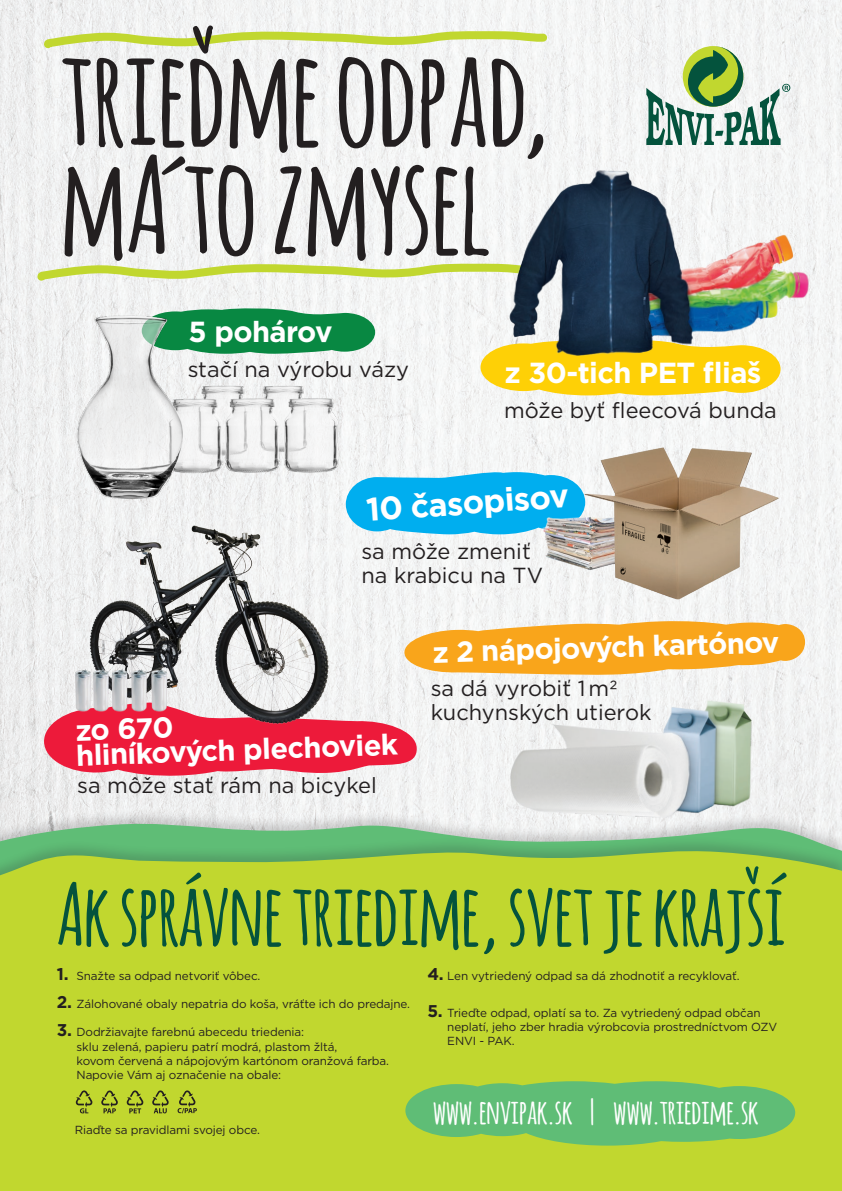
<style>
.page{position:relative;width:842px;height:1191px;background:#fff}
.page>*{position:absolute;margin:0;border:0;box-sizing:border-box;transform-origin:0 0}
.velky_nadpis_bold{font:700 84.8px "Amatic";color:#04533d}
.velky_nadpis_bold-2{font:700 33.5px "Amatic";color:#fff}
.z{font:700 32.5px "Gotham";color:#fff}
.z-2{font:700 29px/25px "Gotham";letter-spacing:-.02em;color:#fff}
.t1{font:21.8px/23.6px "Gotham";color:#231f20}
.velky_nadpis_bold-3{font:11.7px/14px "Gotham";letter-spacing:-.01em;color:#231f20}
.s1{font-weight:700;font-size:17px}
</style>
<div class="page">
<img style="left:0;top:0;width:842px;height:808px">
<div style="left:0;top:808px;width:842px;height:379px;background:#231f20;opacity:.2"></div>
<svg style="left:0;top:820px;width:842px;height:16px;background:#add0b6"></svg>
<div style="left:0;top:836px;width:842px;height:355px;background:#231f20;opacity:.2"></div>
<div style="left:0;top:847px;width:842px;height:344px;background:#c1d72f"></div>
<svg style="left:43px;top:702px;width:374px;height:74px;background:#ed4761"></svg>
<svg style="left:346px;top:470px;width:196px;height:64px;background:#22b8ef"></svg>
<svg style="left:346px;top:307px;width:29px;height:47px"></svg>
<svg style="left:480px;top:338px;width:300px;height:57px"></svg>
<svg style="left:404px;top:620px;width:401px;height:55px"></svg>
<svg style="left:31px;top:258px;width:459px;height:29px"></svg>
<svg style="left:38px;top:26px;width:513px;height:28px"></svg>
<img style="left:505px;top:692px;width:261px;height:141px">
<svg style="left:405px;top:1081px;width:390px;height:64px;background:#70c169"></svg>
<svg style="left:646px;top:47px;width:144px;height:98px"></svg>
<img style="left:490px;top:153px;width:352px;height:225px">
<img style="left:62px;top:301px;width:284px;height:199px">
<img style="left:542px;top:444px;width:243px;height:160px">
<img style="left:61px;top:520px;width:279px;height:206px">
<svg style="left:65px;top:159px;width:424px;height:102px;fill:#eff0f0"></svg>
<svg style="left:62px;top:26px;width:481px;height:133px;fill:#efefef"></svg>
<svg style="left:101px;top:1090px;width:17px;height:23px"></svg>
<svg style="left:76px;top:1090px;width:16px;height:23px"></svg>
<svg style="left:127px;top:1090px;width:16px;height:23px"></svg>
<svg style="left:178px;top:1090px;width:19px;height:23px"></svg>
<svg style="left:152px;top:1090px;width:17px;height:23px"></svg>
<p class="z-2" style="left:189px;top:319px;width:145px">5 pohárov</p>
<p class="t1" style="left:188px;top:357px;width:223px">stačí na výrobu vázy</p>
<p class="z-2" style="left:505px;top:360px;width:258px">z 30-tich PET fliaš</p>
<p class="t1" style="left:504px;top:398px;width:274px">môže byť fleecová bunda</p>
<p class="z" style="left:365px;top:488px;width:205px;rotate:-4deg">10 časopisov</p>
<p class="t1" style="left:361px;top:539px;width:183px">sa môže zmeniť na krabicu na TV</p>
<p class="z-2" style="left:75px;top:717px;width:324px;rotate:-2deg">zo 670<br>hliníkových plechoviek</p>
<p class="t1" style="left:77px;top:773px;width:301px">sa môže stať rám na bicykel</p>
<p class="z-2" style="left:432px;top:640px;width:348px;rotate:-2deg">z 2 nápojových kartónov</p>
<p class="t1" style="left:431px;top:676px;width:222px">sa dá vyrobiť 1 m2 kuchynských utierok</p>
<p class="velky_nadpis_bold" style="left:57px;top:854px;width:730px">Ak správne triedime, svet je krajší</p>
<p class="velky_nadpis_bold-3" style="left:57px;top:968px;width:205px"><span class="s1">1.</span> Snažte sa odpad netvoriť vôbec.</p>
<p class="velky_nadpis_bold-3" style="left:57px;top:996px;width:355px"><span class="s1">2.</span> Zálohované obaly nepatria do koša, vráťte ich do predajne.</p>
<p class="velky_nadpis_bold-3" style="left:77px;top:1025px;width:314px;text-indent:-20px"><span class="s1">3.</span> Dodržiavajte farebnú abecedu triedenia:<br>sklu zelená, papieru patrí modrá, plastom žltá,<br>kovom červená a nápojovým kartónom oranžová farba.<br>Napovie Vám aj označenie na obale:</p>
<p class="velky_nadpis_bold-3" style="left:75px;top:1122px;width:187px">Riaďte sa pravidlami svojej obce.</p>
<p class="velky_nadpis_bold-3" style="left:427px;top:968px;width:314px"><span class="s1">4.</span> Len vytriedený odpad sa dá zhodnotiť a recyklovať.</p>
<p class="velky_nadpis_bold-3" style="left:447px;top:1005px;width:332px;text-indent:-20px"><span class="s1">5.</span> Trieďte odpad, oplatí sa to. Za vytriedený odpad občan neplatí, jeho zber hradia výrobcovia prostredníctvom OZV<br>ENVI - PAK.</p>
<p class="velky_nadpis_bold-2" style="left:433px;top:1088px;width:327px">www.envipak.sk | www.triedime.sk</p>
</div>
